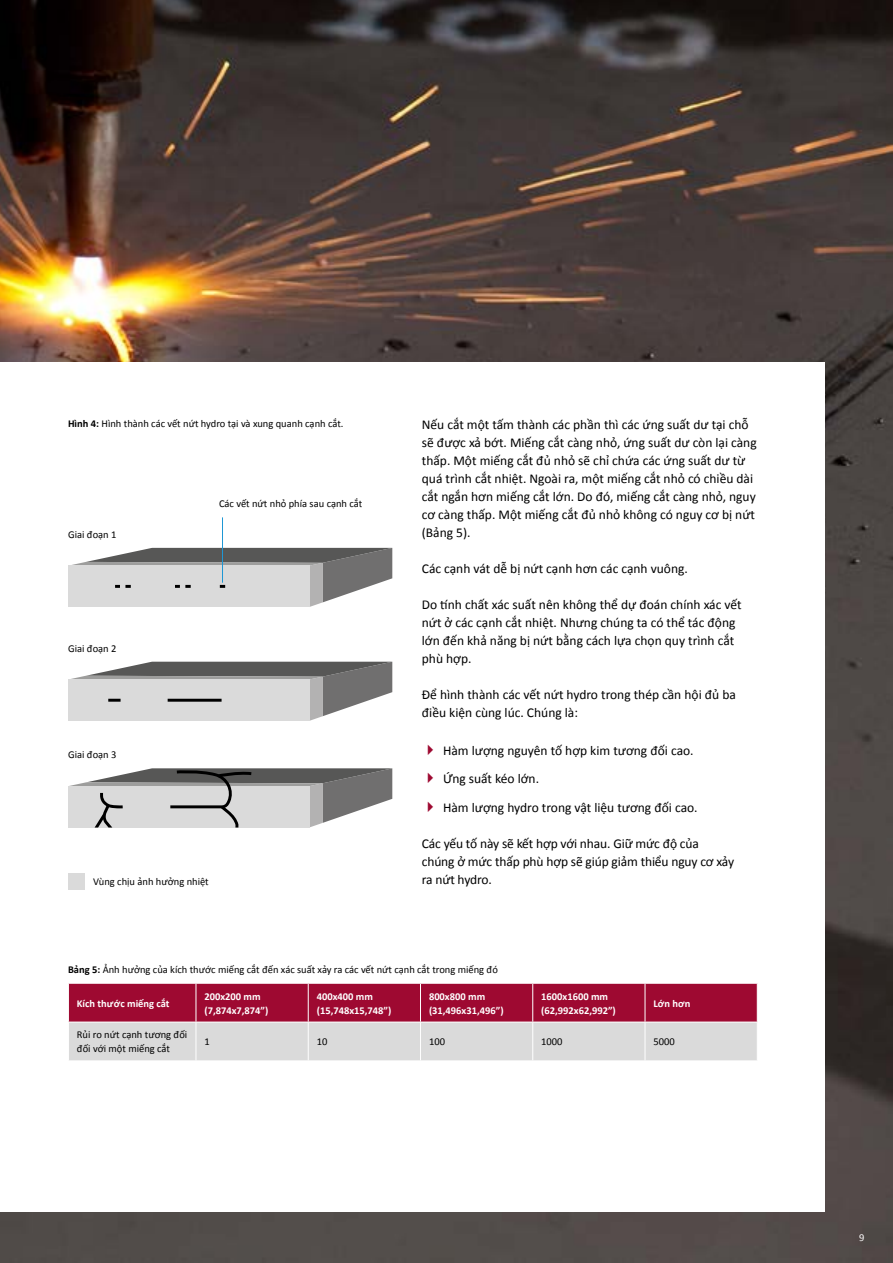
<style>
.page{position:relative;width:893px;height:1263px;background:#fff}
.page>*{position:absolute;margin:0;border:0;box-sizing:border-box;transform-origin:0 0}
.t1{font:13.5px/18px "Calibri";color:#000}
.t2{font:10.5px/14px "Calibri";color:#000}
.t3{font:700 10.5px/14px "Calibri";color:#fff}
.t4{font:10.5px "Calibri";color:#fff}
.s1{font-weight:700}
.s2{color:#9e0931}
</style>
<div class="page">
<img style="left:0;top:0;width:893px;height:1263px">
<div style="left:0;top:362px;width:825px;height:850px;background:#fff"></div>
<div style="left:68px;top:873px;width:17px;height:17px;background:#dadada"></div>
<svg style="left:68px;top:662px;width:324px;height:59px;background:#b5b5b5"></svg>
<hr style="left:168px;top:699px;width:54px;height:3px;background:#000">
<svg style="left:68px;top:548px;width:324px;height:59px;background:#b4b4b4"></svg>
<hr style="left:222px;top:517px;width:1px;height:66px;background:#1f97d4">
<svg style="left:68px;top:768px;width:324px;height:59px;background:#aeaeae"></svg>
<svg style="left:69px;top:984px;width:688px;height:76px;background:#bc7185"></svg>
<hr style="left:196px;top:983px;width:1px;height:39px;background:#fff">
<hr style="left:308px;top:983px;width:1px;height:39px;background:#fff">
<hr style="left:420px;top:983px;width:1px;height:39px;background:#fff">
<hr style="left:532px;top:983px;width:1px;height:39px;background:#fff">
<hr style="left:645px;top:983px;width:1px;height:39px;background:#fff">
<hr style="left:68px;top:1022px;width:128px;height:1px;background:#fff">
<hr style="left:196px;top:1022px;width:112px;height:1px;background:#fff">
<hr style="left:196px;top:1022px;width:1px;height:38px;background:#fff">
<hr style="left:308px;top:1022px;width:112px;height:1px;background:#fff">
<hr style="left:308px;top:1022px;width:1px;height:38px;background:#fff">
<hr style="left:420px;top:1022px;width:113px;height:1px;background:#fff">
<hr style="left:420px;top:1022px;width:1px;height:38px;background:#fff">
<hr style="left:533px;top:1022px;width:112px;height:1px;background:#fff">
<hr style="left:532px;top:1022px;width:1px;height:38px;background:#fff">
<hr style="left:645px;top:1022px;width:113px;height:1px;background:#fff">
<hr style="left:645px;top:1022px;width:1px;height:38px;background:#fff">
<p class="t2" style="left:68px;top:417px;width:277px"><span class="s1">Hình 4:</span> Hình thành các vết nứt hydro tại và xung quanh cạnh cắt.</p>
<p class="t2" style="left:68px;top:528px;width:50px">Giai đoạn 1</p>
<p class="t2" style="left:68px;top:642px;width:50px">Giai đoạn 2</p>
<p class="t2" style="left:68px;top:748px;width:50px">Giai đoạn 3</p>
<p class="t2" style="left:219px;top:496px;width:145px">Các vết nứt nhỏ phía sau cạnh cắt</p>
<p class="t2" style="left:93px;top:875px;width:117px">Vùng chịu ảnh hưởng nhiệt</p>
<p class="t1" style="left:422px;top:416px;width:336px">Nếu cắt một tấm thành các phần thì các ứng suất dư tại chỗ sẽ được xả bớt. Miếng cắt càng nhỏ, ứng suất dư còn lại càng thấp. Một miếng cắt đủ nhỏ sẽ chỉ chứa các ứng suất dư từ quá trình cắt nhiệt. Ngoài ra, một miếng cắt nhỏ có chiều dài cắt ngắn hơn miếng cắt lớn. Do đó, miếng cắt càng nhỏ, nguy cơ càng thấp. Một miếng cắt đủ nhỏ không có nguy cơ bị nứt (Bảng 5).</p>
<p class="t1" style="left:422px;top:560px;width:268px">Các cạnh vát dễ bị nứt cạnh hơn các cạnh vuông.</p>
<p class="t1" style="left:422px;top:596px;width:321px">Do tính chất xác suất nên không thể dự đoán chính xác vết nứt ở các cạnh cắt nhiệt. Nhưng chúng ta có thể tác động lớn đến khả năng bị nứt bằng cách lựa chọn quy trình cắt phù hợp.</p>
<p class="t1" style="left:422px;top:686px;width:316px">Để hình thành các vết nứt hydro trong thép cần hội đủ ba điều kiện cùng lúc. Chúng là:</p>
<p class="t1" style="left:422px;top:741px;width:273px"><span class="s2">✔</span> Hàm lượng nguyên tố hợp kim tương đối cao.</p>
<p class="t1" style="left:422px;top:770px;width:119px"><span class="s2">✔</span> Ứng suất kéo lớn.</p>
<p class="t1" style="left:422px;top:798px;width:277px"><span class="s2">✔</span> Hàm lượng hydro trong vật liệu tương đối cao.</p>
<p class="t1" style="left:422px;top:834px;width:314px">Các yếu tố này sẽ kết hợp với nhau. Giữ mức độ của chúng ở mức thấp phù hợp sẽ giúp giảm thiểu nguy cơ xảy ra nứt hydro.</p>
<p class="t2" style="left:68px;top:963px;width:431px"><span class="s1">Bảng 5:</span> Ảnh hưởng của kích thước miếng cắt đến xác suất xảy ra các vết nứt cạnh cắt trong miếng đó</p>
<p class="t3" style="left:77px;top:996px;width:94px">Kích thước miếng cắt</p>
<p class="t3" style="left:204px;top:989px;width:65px">200x200 mm (7,874x7,874”)</p>
<p class="t3" style="left:317px;top:989px;width:76px">400x400 mm (15,748x15,748”)</p>
<p class="t3" style="left:429px;top:989px;width:76px">800x800 mm (31,496x31,496”)</p>
<p class="t3" style="left:541px;top:989px;width:76px">1600x1600 mm (62,992x62,992”)</p>
<p class="t3" style="left:653px;top:996px;width:39px">Lớn hơn</p>
<p class="t2" style="left:77px;top:1028px;width:112px">Rủi ro nứt cạnh tương đối đối với một miếng cắt</p>
<p class="t2" style="left:204px;top:1035px;width:7px">1</p>
<p class="t2" style="left:317px;top:1035px;width:12px">10</p>
<p class="t2" style="left:429px;top:1035px;width:17px">100</p>
<p class="t2" style="left:541px;top:1035px;width:23px">1000</p>
<p class="t2" style="left:653px;top:1035px;width:23px">5000</p>
<p class="t4" style="left:859px;top:1231px;width:7px">9</p>
</div>
